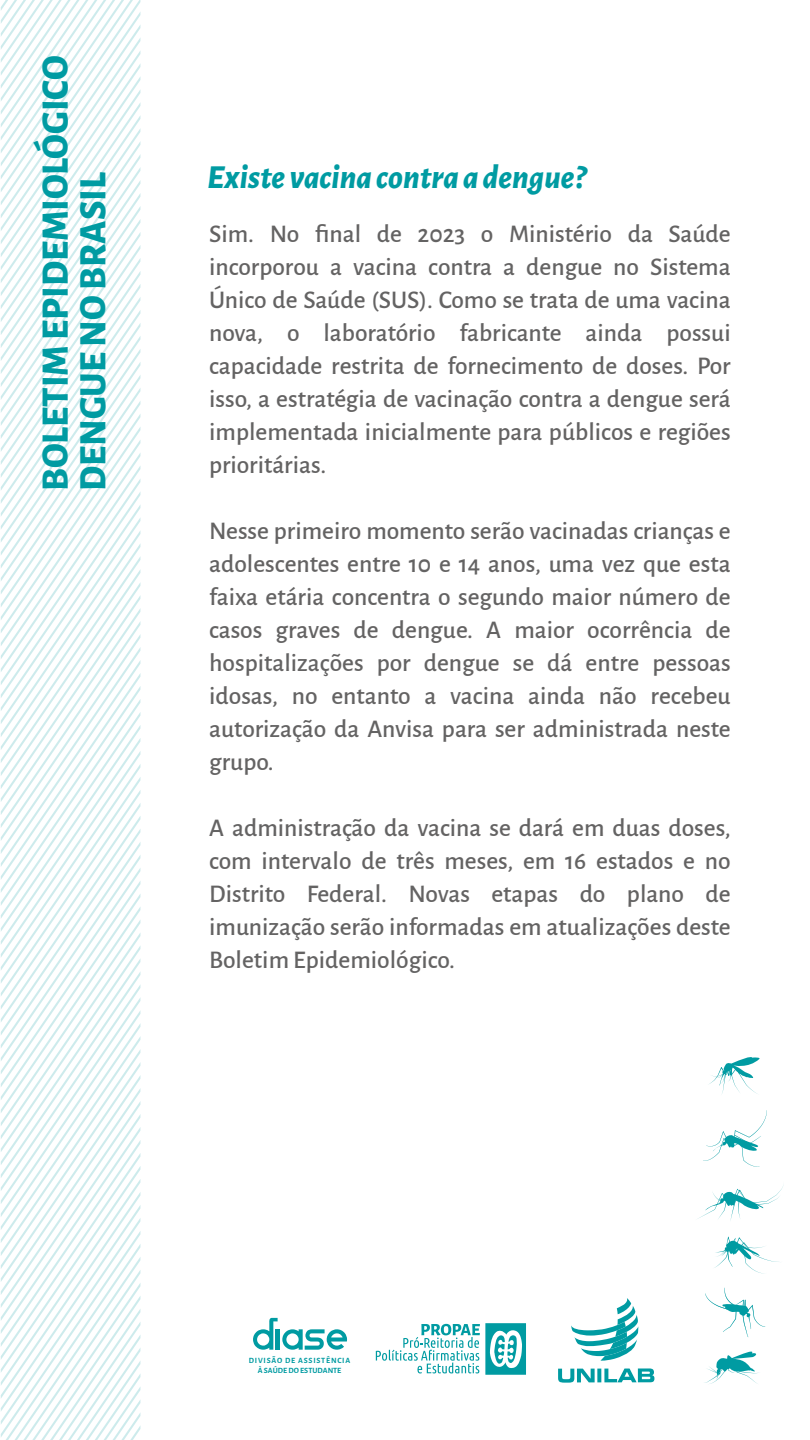
<style>
.page{position:relative;width:810px;height:1440px;background:#fff}
.page>*{position:absolute;margin:0;border:0;box-sizing:border-box;transform-origin:0 0}
.t1{font:800 38.25px/37.5px "Alegreya Sans";color:#009ba2}
.t2{font:italic 800 33px "Alegreya Sans";color:#009ba2}
.t3{font:500 25.5px/33px "Alegreya Sans";color:#646363;text-align:justify}
.t4{font:700 8.1px/9.8px "Alegreya Sans";letter-spacing:.085em;color:#009ba2;text-align:center}
</style>
<div class="page">
<svg style="left:1px;top:0;width:139px;height:1440px"></svg>
<svg style="left:706px;top:1288px;width:59px;height:49px"></svg>
<svg style="left:703px;top:1110px;width:64px;height:57px"></svg>
<svg style="left:714px;top:1236px;width:65px;height:37px"></svg>
<svg style="left:709px;top:1057px;width:51px;height:37px"></svg>
<svg style="left:697px;top:1185px;width:87px;height:36px"></svg>
<svg style="left:704px;top:1352px;width:55px;height:32px"></svg>
<svg style="left:376px;top:1323px;width:150px;height:52px"></svg>
<svg style="left:558px;top:1369px;width:37px;height:14px"></svg>
<svg style="left:597px;top:1369px;width:4px;height:13px"></svg>
<svg style="left:604px;top:1368px;width:50px;height:14px"></svg>
<svg style="left:571px;top:1298px;width:67px;height:63px"></svg>
<svg style="left:253px;top:1318px;width:94px;height:32px"></svg>
<h1 class="t1" style="left:34px;top:491px;width:437px;rotate:-90deg">BOLETIM EPIDEMIOLÓGICO<br>DENGUE NO BRASIL</h1>
<p class="t2" style="left:207px;top:152px;width:380px">Existe vacina contra a dengue?</p>
<p class="t3" style="left:209px;top:216px;width:523px">Sim. No final de 2023 o Ministério da Saúde incorporou a vacina contra a dengue no Sistema Único de Saúde (SUS). Como se trata de uma vacina nova, o laboratório fabricante ainda possui capacidade restrita de fornecimento de doses. Por isso, a estratégia de vacinação contra a dengue será implementada inicialmente para públicos e regiões prioritárias.</p>
<p class="t3" style="left:209px;top:513px;width:523px">Nesse primeiro momento serão vacinadas crianças e adolescentes entre 10 e 14 anos, uma vez que esta faixa etária concentra o segundo maior número de casos graves de dengue. A maior ocorrência de hospitalizações por dengue se dá entre pessoas idosas, no entanto a vacina ainda não recebeu autorização da Anvisa para ser administrada neste grupo.</p>
<p class="t3" style="left:209px;top:810px;width:523px">A administração da vacina se dará em duas doses, com intervalo de três meses, em 16 estados e no Distrito Federal. Novas etapas do plano de imunização serão informadas em atualizações deste Boletim Epidemiológico.</p>
<p class="t4" style="left:249px;top:1355px;width:103px">DIVISÃO DE ASSISTÊNCIA<br>À SAÚDE DO ESTUDANTE</p>
</div>
